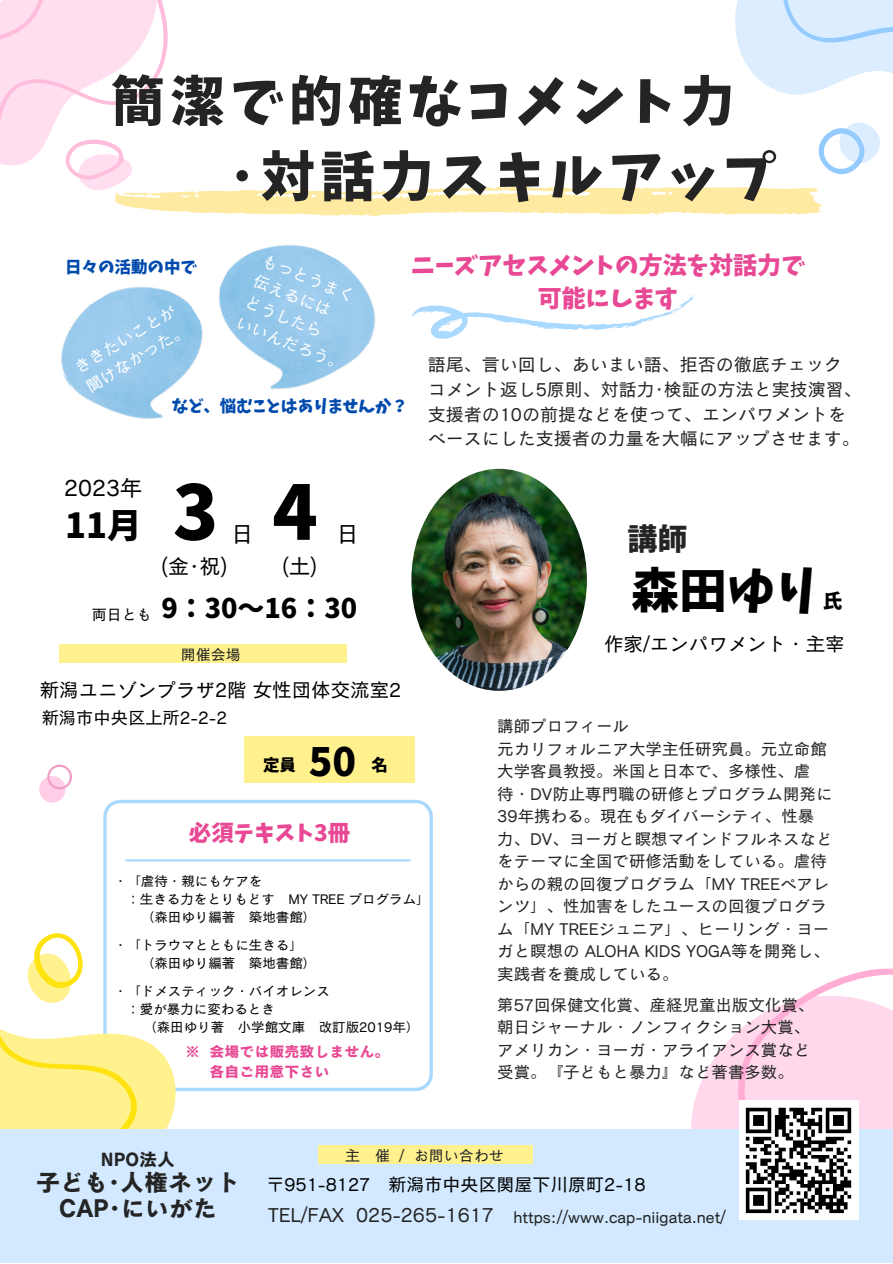
<style>
.page{position:relative;width:893px;height:1264px;background:#fff}
.page>*{position:absolute;margin:0;border:0;box-sizing:border-box;transform-origin:0 0}
.t1{font:75px "Keifont";color:#000}
.t2{font:54px "Keifont";letter-spacing:.1em;color:#242424}
.t3{font:48px "Keifont";color:#000}
.t4{font:39px "Keifont";color:#000}
.t5{font:34.5px "Keifont";color:#000}
.t6{font:30px "Keifont";color:#242424}
.t7{font:27px "Keifont";color:#000}
.t8{font:24px/32.5px "Keifont";color:#e84894;text-align:center}
.t9{font:24px "Canva Cezanne Pro N B";color:#242424}
.t10{font:22.5px "Keifont";color:#e84894}
.t11{font:22.5px "Canva Cezanne Pro N M";color:#000}
.t12{font:21px "Canva Cezanne Pro N M";color:#000}
.t13{font:19.5px "Canva Cezanne Pro N M";color:#000}
.t14{font:19.5px "Canva Cezanne Pro N M";color:#242424}
.t15{font:19.5px "Keifont";color:#000}
.t16{font:18px "Canva Cezanne Pro N M";color:#242424}
.t17{font:18px "Canva Cezanne Pro N M";color:#000}
.t18{font:18px "Canva Cezanne Pro N B";color:#242424}
.t19{font:17.25px "Canva Cezanne Pro N M";color:#000}
.t20{font:16.5px/22.5px "Canva Cezanne Pro N M";color:#242424}
.t21{font:16.5px "Canva Cezanne Pro N M";color:#fff}
.t22{font:16.5px "Keifont";color:#004aad}
.t23{font:16.5px "Keifont";color:#000}
.t24{font:15px "Canva Cezanne Pro N B";color:#e84894}
.t25{font:15px "Canva Cezanne Pro N M";color:#242424}
.t26{font:15px "Canva Cezanne Pro N M";color:#000}
.t27{font:13.5px "Canva Cezanne Pro N M";color:#000}
</style>
<div class="page">
<svg style="left:691px;top:1047px;width:32px;height:82px;fill:#ffd8eb"></svg>
<svg style="left:723px;top:968px;width:169px;height:161px;fill:#ffd8eb"></svg>
<svg style="left:103px;top:799px;width:330px;height:292px"></svg>
<svg style="left:103px;top:914px;width:112px;height:201px"></svg>
<svg style="left:0;top:920px;width:172px;height:209px"></svg>
<div style="left:0;top:1129px;width:892px;height:133px;background:#d2e9ff"></div>
<div style="left:59px;top:643px;width:288px;height:19px;background:#fff28e"></div>
<div style="left:318px;top:1145px;width:215px;height:18px;background:#fff28e"></div>
<hr style="left:126px;top:859px;width:283px;height:2px;background:#a9d9ff">
<svg style="left:412px;top:294px;width:283px;height:45px"></svg>
<div style="left:39px;top:776px;width:27px;height:26px;background:#ffcde5;border-radius:50%"></div>
<svg style="left:47px;top:764px;width:25px;height:25px"></svg>
<svg style="left:0;top:0;width:892px;height:216px"></svg>
<div style="left:738px;top:1100px;width:120px;height:120px;background:#fff"></div>
<svg style="left:745px;top:1107px;width:107px;height:107px"></svg>
<img style="left:411px;top:469px;width:176px;height:222px;border-radius:50%">
<img style="left:233px;top:244px;width:143px;height:146px">
<img style="left:61px;top:265px;width:172px;height:154px">
<div style="left:244px;top:736px;width:171px;height:47px;background:#fff28e"></div>
<p class="t2" style="left:111px;top:74px;width:625px">簡潔で的確なコメント力</p>
<p class="t2" style="left:229px;top:150px;width:549px">･対話力スキルアップ</p>
<p class="t22" style="left:65px;top:259px;width:133px">日々の活動の中で</p>
<p class="t21" style="left:266px;top:251px;width:100px;rotate:22deg">もっとうまく</p>
<p class="t21" style="left:257px;top:272px;width:84px;rotate:22deg">伝えるには</p>
<p class="t21" style="left:240px;top:314px;width:117px;rotate:22deg">いいんだろう。</p>
<p class="t21" style="left:249px;top:293px;width:84px;rotate:22deg">どうしたら</p>
<p class="t21" style="left:71px;top:361px;width:117px;rotate:-31deg">ききたいことが</p>
<p class="t21" style="left:83px;top:380px;width:117px;rotate:-31deg">聞けなかった。</p>
<p class="t22" style="left:172px;top:398px;width:237px">など、悩むことはありませんか？</p>
<p class="t8" style="left:410px;top:249px;width:396px">ニーズアセスメントの方法を対話力で可能にします</p>
<p class="t16" style="left:428px;top:355px;width:415px">語尾、言い回し、あいまい語、拒否の徹底チェック</p>
<p class="t16" style="left:428px;top:380px;width:435px">コメント返し5原則、対話力･検証の方法と実技演習、</p>
<p class="t16" style="left:428px;top:405px;width:419px">支援者の10の前提などを使って、エンパワメントを</p>
<p class="t16" style="left:428px;top:429px;width:433px">ベースにした支援者の力量を大幅にアップさせます。</p>
<p class="t11" style="left:64px;top:476px;width:80px">2023年</p>
<p class="t5" style="left:65px;top:508px;width:78px">11月</p>
<p class="t26" style="left:92px;top:607px;width:61px">両日とも</p>
<p class="t1" style="left:173px;top:475px;width:47px">3</p>
<p class="t12" style="left:161px;top:555px;width:69px">(金･祝)</p>
<p class="t11" style="left:231px;top:522px;width:15px">日</p>
<p class="t1" style="left:272px;top:475px;width:47px">4</p>
<p class="t12" style="left:282px;top:555px;width:37px">(土)</p>
<p class="t11" style="left:336px;top:522px;width:15px">日</p>
<p class="t7" style="left:161px;top:595px;width:197px">9：30～16：30</p>
<p class="t25" style="left:181px;top:646px;width:61px">開催会場</p>
<p class="t6" style="left:627px;top:524px;width:61px">講師</p>
<p class="t3" style="left:631px;top:566px;width:188px">森田ゆり</p>
<p class="t13" style="left:604px;top:633px;width:242px">作家/エンパワメント・主宰</p>
<p class="t15" style="left:822px;top:591px;width:21px">氏</p>
<p class="t13" style="left:40px;top:680px;width:363px">新潟ユニゾンプラザ2階女性団体交流室2</p>
<p class="t19" style="left:42px;top:708px;width:187px">新潟市中央区上所2-2-2</p>
<p class="t23" style="left:263px;top:756px;width:34px">定員</p>
<p class="t4" style="left:308px;top:742px;width:49px">50</p>
<p class="t23" style="left:371px;top:756px;width:18px">名</p>
<p class="t10" style="left:189px;top:821px;width:163px">必須テキスト3冊</p>
<p class="t27" style="left:114px;top:874px;width:150px">・「虐待・親にもケアを</p>
<p class="t27" style="left:126px;top:892px;width:305px">：生きる力をとりもどす MY TREE プログラム」</p>
<p class="t27" style="left:141px;top:910px;width:177px">（森田ゆり編著 築地書館）</p>
<p class="t27" style="left:114px;top:938px;width:190px">・「トラウマとともに生きる」</p>
<p class="t27" style="left:141px;top:956px;width:177px">（森田ゆり編著 築地書館）</p>
<p class="t27" style="left:114px;top:983px;width:217px">・「ドメスティック・バイオレンス</p>
<p class="t27" style="left:126px;top:1001px;width:150px">：愛が暴力に変わるとき</p>
<p class="t27" style="left:143px;top:1019px;width:278px">（森田ゆり著 小学館文庫 改訂版2019年）</p>
<p class="t24" style="left:185px;top:1043px;width:206px">※ 会場では販売致しません。</p>
<p class="t24" style="left:209px;top:1064px;width:121px">各自ご用意下さい</p>
<p class="t20" style="left:497px;top:714px;width:133px">講師プロフィール</p>
<p class="t20" style="left:497px;top:737px;width:337px">元カリフォルニア大学主任研究員。元立命館大学客員教授。米国と日本で、多様性、虐<br>待・DV防止専門職の研修とプログラム開発に<br>39年携わる。現在もダイバーシティ、性暴<br>力、DV、ヨーガと瞑想マインドフルネスなどをテーマに全国で研修活動をしている。虐待からの親の回復プログラム「MY TREEペアレンツ」、性加害をしたユースの回復プログラム「MY TREEジュニア」、ヒーリング・ヨーガと瞑想の ALOHA KIDS YOGA等を開発し、実践者を養成している。</p>
<p class="t20" style="left:497px;top:993px;width:318px">第57回保健文化賞、産経児童出版文化賞、</p>
<p class="t20" style="left:497px;top:1015px;width:315px">朝日ジャーナル・ノンフィクション大賞、</p>
<p class="t20" style="left:497px;top:1038px;width:315px">アメリカン・ヨーガ・アライアンス賞など</p>
<p class="t20" style="left:497px;top:1060px;width:298px">受賞。『子どもと暴力』など著書多数。</p>
<p class="t25" style="left:345px;top:1147px;width:160px">主 催 / お問い合わせ</p>
<p class="t18" style="left:101px;top:1150px;width:74px">NPO法人</p>
<p class="t9" style="left:36px;top:1169px;width:205px">子ども･人権ネット</p>
<p class="t9" style="left:59px;top:1195px;width:159px">CAP･にいがた</p>
<p class="t14" style="left:268px;top:1204px;width:227px">TEL/FAX 025-265-1617</p>
<p class="t20" style="left:513px;top:1205px;width:214px">https://www.cap-niigata.net/</p>
<p class="t17" style="left:266px;top:1175px;width:380px">〒951-8127 新潟市中央区関屋下川原町2-18</p>
</div>
